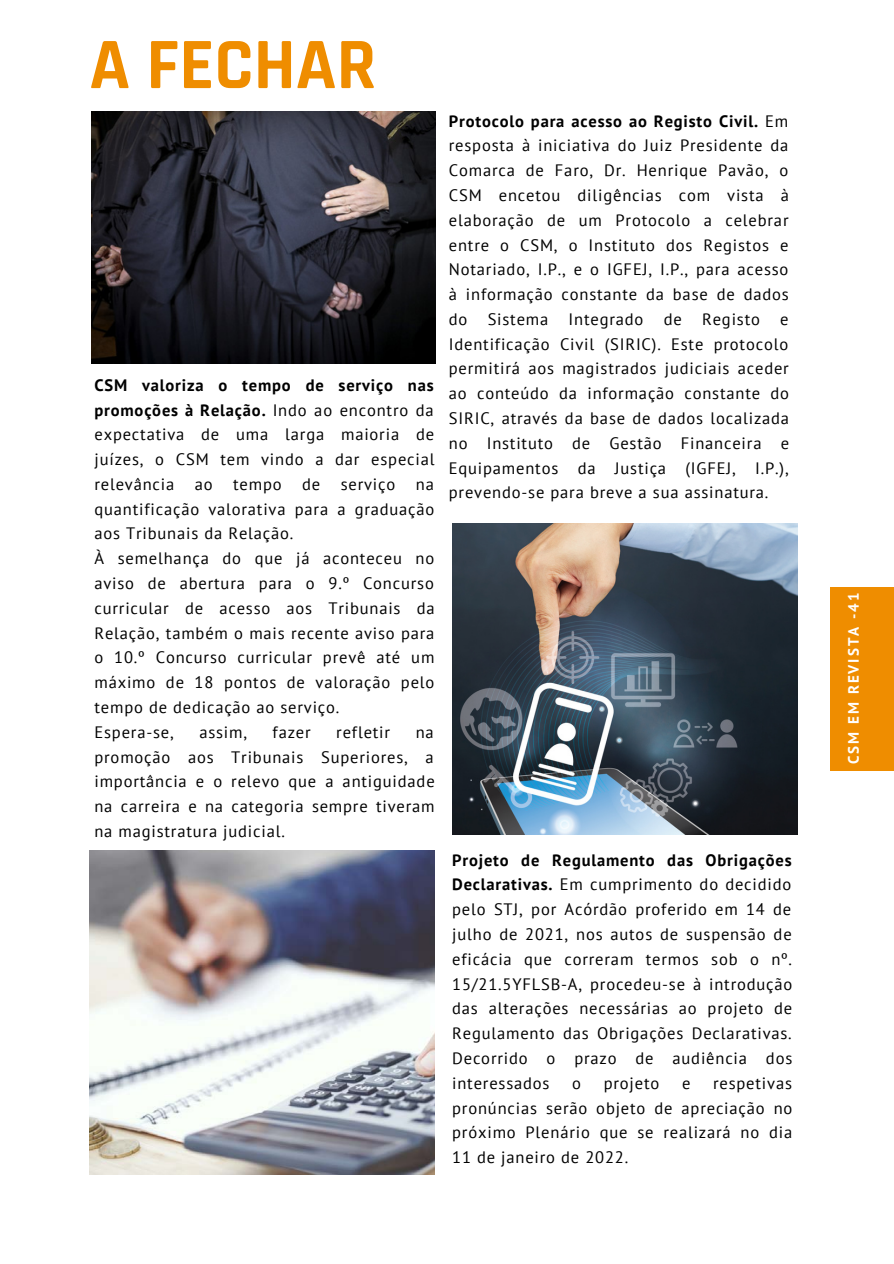
<style>
.page{position:relative;width:894px;height:1264px;background:#fff}
.page>*{position:absolute;margin:0;border:0;box-sizing:border-box;transform-origin:0 0}
.t1{font:700 73.05px "Rajdhani";color:#ef8d00}
.t2{font:16.5px/24.8px "PT Sans";letter-spacing:.05em;color:#000;text-align:justify}
.t3{font:700 15px "PT Sans";letter-spacing:.13em;color:#fff}
.s1{font-weight:700}
</style>
<div class="page">
<img style="left:452px;top:523px;width:344px;height:311px">
<img style="left:91px;top:111px;width:345px;height:252px">
<img style="left:89px;top:850px;width:345px;height:324px">
<div style="left:830px;top:586px;width:63px;height:184px;background:#ef8d00"></div>
<h1 class="t1" style="left:89px;top:20px;width:288px">A FECHAR</h1>
<p class="t2" style="left:94px;top:372px;width:341px;text-align:left"><span class="s1">CSM valoriza o tempo de serviço nas promoções à Relação.</span> Indo ao encontro da expectativa de uma larga maioria de juízes, o CSM tem vindo a dar especial relevância ao tempo de serviço na quantificação valorativa para a graduação aos Tribunais da Relação.<br>À semelhança do que já aconteceu no aviso de abertura para o 9.º Concurso curricular de acesso aos Tribunais da Relação, também o mais recente aviso para o 10.º Concurso curricular prevê até um máximo de 18 pontos de valoração pelo tempo de dedicação ao serviço.<br>Espera-se,</p>
<p class="t2" style="left:199px;top:719px;width:49px">assim,</p>
<p class="t2" style="left:272px;top:719px;width:40px">fazer</p>
<p class="t2" style="left:336px;top:719px;width:55px">refletir</p>
<p class="t2" style="left:94px;top:719px;width:341px;text-indent:321px">na promoção aos Tribunais Superiores, a importância e o relevo que a antiguidade na carreira e na categoria sempre tiveram na magistratura judicial.</p>
<p class="t2" style="left:448px;top:108px;width:341px"><span class="s1">Protocolo para acesso ao Registo Civil.</span> Em resposta à iniciativa do Juiz Presidente da Comarca de Faro, Dr. Henrique Pavão, o CSM encetou diligências com vista à elaboração de um Protocolo a celebrar entre o CSM, o Instituto dos Registos e Notariado, I.P., e o IGFEJ, I.P., para acesso à informação constante da base de dados do Sistema Integrado de Registo e Identificação Civil (SIRIC). Este protocolo permitirá aos magistrados judiciais aceder ao conteúdo da informação constante do SIRIC, através da base de dados localizada no Instituto de Gestão Financeira e Equipamentos da Justiça (IGFEJ, I.P.), prevendo-se para breve a sua assinatura.</p>
<p class="t2" style="left:452px;top:847px;width:341px"><span class="s1">Projeto de Regulamento das Obrigações Declarativas.</span> Em cumprimento do decidido pelo STJ, por Acórdão proferido em 14 de julho de 2021, nos autos de suspensão de eficácia que correram termos sob o nº.<br>15/21.5YFLSB-A, procedeu-se à introdução das alterações necessárias ao projeto de Regulamento das Obrigações Declarativas.<br>Decorrido o prazo de audiência dos interessados</p>
<p class="t2" style="left:452px;top:1070px;width:341px;text-indent:261px">respetivas pronúncias serão objeto de apreciação no próximo Plenário que se realizará no dia 11 de janeiro de 2022.</p>
<p class="t2" style="left:572px;top:1070px;width:10px">o</p>
<p class="t2" style="left:603px;top:1070px;width:57px">projeto</p>
<p class="t2" style="left:681px;top:1070px;width:10px">e</p>
<p class="t3" style="left:843px;top:763px;width:172px;rotate:-90deg">CSM EM REVISTA -41</p>
</div>
